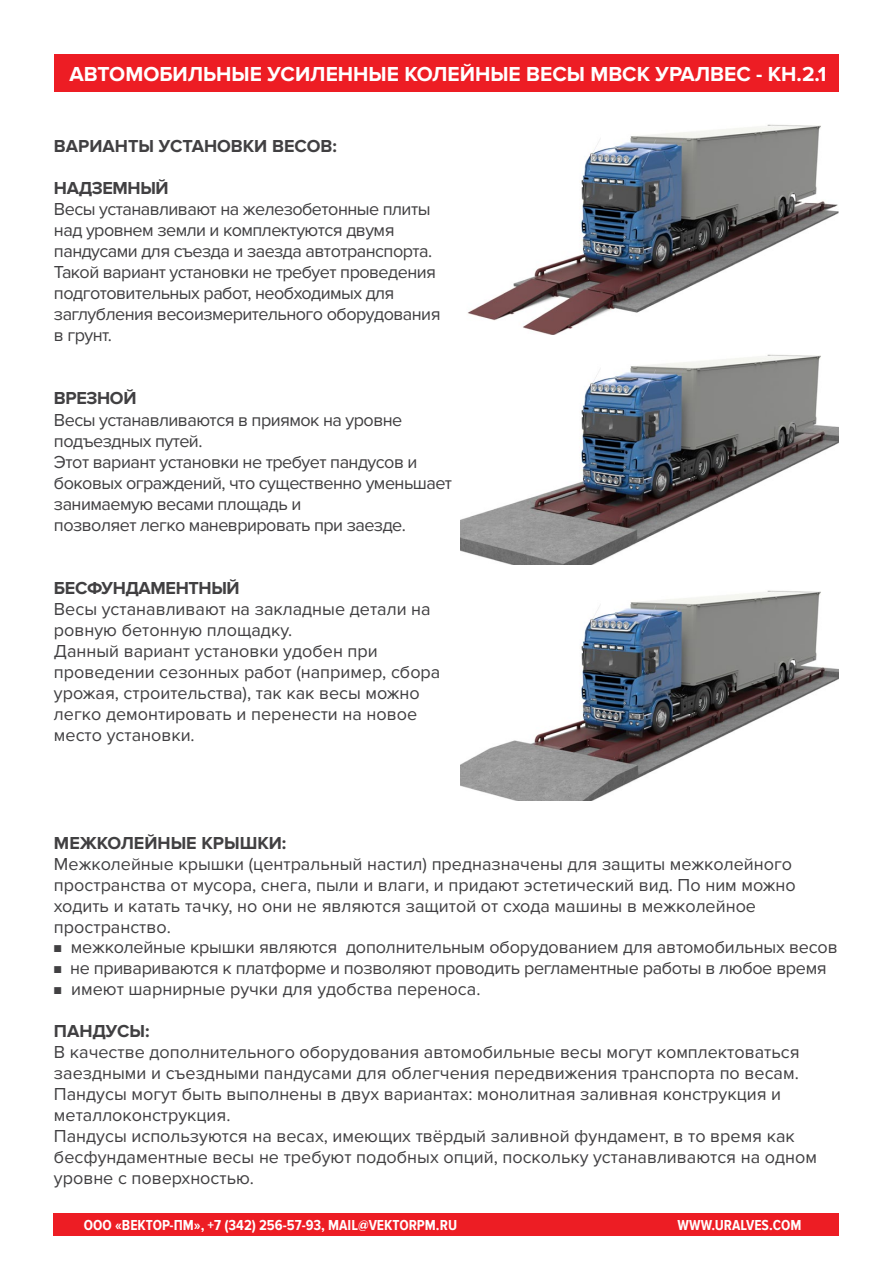
<style>
.page{position:relative;width:893px;height:1263px;background:#fff}
.page>*{position:absolute;margin:0;border:0;box-sizing:border-box;transform-origin:0 0}
.t1{font:700 21px "Proxima Nova";color:#fff}
.t2{font:18px/21px "Proxima Nova";color:#414042}
.t3{font:18px/21px "Proxima Nova";letter-spacing:-.03em;color:#414042}
.t4{font:18px "Proxima Nova";letter-spacing:-.02em;color:#414042}
.t5{font:700 18px "Proxima Nova";color:#414042}
.t6{font:700 18px "Proxima Nova";letter-spacing:-.02em;color:#414042}
.t7{font:700 15px "Proxima Nova Cond";color:#fff}
.s1{font-size:12px}
</style>
<div class="page">
<div style="left:54px;top:1213px;width:785px;height:22px;background:#ed1d24"></div>
<div style="left:54px;top:55px;width:785px;height:37px;background:#ed1d24"></div>
<img style="left:467px;top:124px;width:372px;height:211px">
<img style="left:460px;top:354px;width:379px;height:211px">
<img style="left:460px;top:590px;width:379px;height:211px">
<p class="t1" style="left:70px;top:62px;width:758px">АВТОМОБИЛЬНЫЕ УСИЛЕННЫЕ КОЛЕЙНЫЕ ВЕСЫ МВСК УРАЛВЕС - КН.2.1</p>
<p class="t5" style="left:54px;top:136px;width:285px">ВАРИАНТЫ УСТАНОВКИ ВЕСОВ:</p>
<p class="t6" style="left:54px;top:178px;width:116px">НАДЗЕМНЫЙ</p>
<p class="t3" style="left:54px;top:199px;width:388px">Весы устанавливают на железобетонные плиты над уровнем земли и комплектуются двумя пандусами для съезда и заезда автотранспорта.<br>Такой вариант установки не требует проведения подготовительных работ, необходимых для заглубления весоизмерительного оборудования в грунт.</p>
<p class="t6" style="left:54px;top:388px;width:84px">ВРЕЗНОЙ</p>
<p class="t3" style="left:54px;top:409px;width:400px">Весы устанавливаются в приямок на уровне подъездных путей.<br>Этот вариант установки не требует пандусов и боковых ограждений, что существенно уменьшает занимаемую весами площадь и<br>позволяет легко маневрировать при заезде.</p>
<p class="t6" style="left:54px;top:577px;width:187px">БЕСФУНДАМЕНТНЫЙ</p>
<p class="t2" style="left:54px;top:598px;width:388px">Весы устанавливают на закладные детали на ровную бетонную площадку.<br>Данный вариант установки удобен при проведении сезонных работ (например, сбора урожая, строительства), так как весы можно легко демонтировать и перенести на новое место установки.</p>
<p class="t5" style="left:54px;top:832px;width:234px">МЕЖКОЛЕЙНЫЕ КРЫШКИ:</p>
<p class="t2" style="left:54px;top:853px;width:743px">Межколейные крышки (центральный настил) предназначены для защиты межколейного пространства от мусора, снега, пыли и влаги, и придают эстетический вид. По ним можно ходить и катать тачку, но они не являются защитой от схода машины в межколейное пространство.</p>
<p class="t2" style="left:54px;top:937px;width:785px"><span class="s1">■</span> межколейные крышки являются дополнительным оборудованием для автомобильных весов</p>
<p class="t4" style="left:54px;top:958px;width:774px"><span class="s1">■</span> не привариваются к платформе и позволяют проводить регламентные работы в любое время</p>
<p class="t2" style="left:54px;top:979px;width:428px"><span class="s1">■</span> имеют шарнирные ручки для удобства переноса.</p>
<p class="t5" style="left:54px;top:1021px;width:97px">ПАНДУСЫ:</p>
<p class="t2" style="left:54px;top:1042px;width:764px">В качестве дополнительного оборудования автомобильные весы могут комплектоваться заездными и съездными пандусами для облегчения передвижения транспорта по весам.<br>Пандусы могут быть выполнены в двух вариантах: монолитная заливная конструкция и металлоконструкция.<br>Пандусы используются на весах, имеющих твёрдый заливной фундамент, в то время как бесфундаментные весы не требуют подобных опций, поскольку устанавливаются на одном уровне с поверхностью.</p>
<p class="t7" style="left:84px;top:1216px;width:375px">ООО «ВЕКТОР-ПМ», +7 (342) 256-57-93, MAIL@VEKTORPM.RU</p>
<p class="t7" style="left:678px;top:1216px;width:125px">WWW.URALVES.COM</p>
</div>
